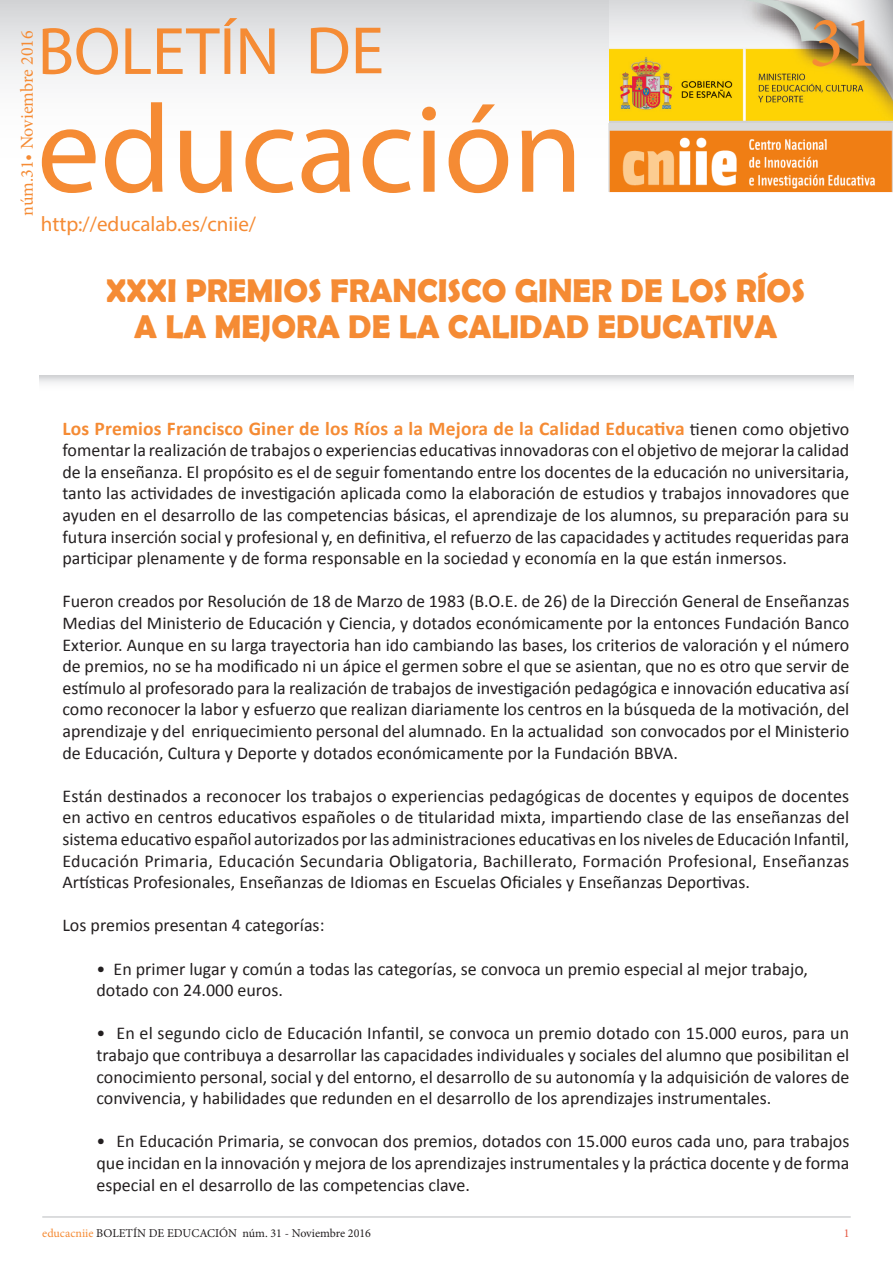
<style>
.page{position:relative;width:893px;height:1263px;background:#fff}
.page>*{position:absolute;margin:0;border:0;box-sizing:border-box;transform-origin:0 0}
.t1{font:72px "Minion Pro";color:#f58b34}
.t2{font:700 33px "Berlin Sans FB Demi";color:#f58b34}
.t3{font:21px "Myriad Pro";color:#f58b34}
.t4{font:700 19.5px "Calibri";letter-spacing:.01em;color:#f58b34}
.t5{font:18px/21.6px "Calibri";color:#231f20;text-align:justify}
.t6{font:18px "Minion Pro";color:#f58b34}
.t7{font:12px "Minion Pro";color:#231f20}
.t8{font:12px "Minion Pro";color:#e55842}
.s1{font-weight:400;font-size:18px;color:#231f20}
.s2{color:#f58b34}
</style>
<div class="page">
<hr style="left:42px;top:1216px;width:809px;height:2px;background:#d1d2d4">
<img style="left:608px;top:1px;width:285px;height:192px">
<div style="left:0;top:1px;width:608px;height:208px;background:linear-gradient(to bottom,#dfe0e2,#fff)"></div>
<svg style="left:42px;top:102px;width:532px;height:91px"></svg>
<svg style="left:43px;top:18px;width:232px;height:57px"></svg>
<svg style="left:311px;top:27px;width:70px;height:47px"></svg>
<img style="left:607px;top:123px;width:286px;height:69px">
<svg style="left:39px;top:376px;width:814px;height:7px"></svg>
<p class="t6" style="left:15px;top:216px;width:187px;rotate:-90deg">núm.31• Noviembre 2016</p>
<h1 class="t1" style="left:809px;top:-6px;width:71px">31</h1>
<p class="t3" style="left:41px;top:211px;width:217px">http://educalab.es/cniie/</p>
<p class="t2" style="left:106px;top:271px;width:700px">XXXI PREMIOS FRANCISCO GINER DE LOS RÍOS</p>
<p class="t2" style="left:134px;top:307px;width:645px">A LA MEJORA DE LA CALIDAD EDUCATIVA</p>
<p class="t4" style="left:62px;top:416px;width:788px">Los Premios Francisco Giner de los Ríos a la Mejora de la Calidad Educativa <span class="s1">tienen como objetivo</span></p>
<p class="t5" style="left:62px;top:439px;width:788px">fomentar la realización de trabajos o experiencias educativas innovadoras con el objetivo de mejorar la calidad de la enseñanza. El propósito es el de seguir fomentando entre los docentes de la educación no universitaria, tanto las actividades de investigación aplicada como la elaboración de estudios y trabajos innovadores que ayuden en el desarrollo de las competencias básicas, el aprendizaje de los alumnos, su preparación para su futura inserción social y profesional y, en definitiva, el refuerzo de las capacidades y actitudes requeridas para participar plenamente y de forma responsable en la sociedad y economía en la que están inmersos.</p>
<p class="t5" style="left:62px;top:591px;width:788px">Fueron creados por Resolución de 18 de Marzo de 1983 (B.O.E. de 26) de la Dirección General de Enseñanzas Medias del Ministerio de Educación y Ciencia, y dotados económicamente por la entonces Fundación Banco Exterior. Aunque en su larga trayectoria han ido cambiando las bases, los criterios de valoración y el número de premios, no se ha modificado ni un ápice el germen sobre el que se asientan, que no es otro que servir de estímulo al profesorado para la realización de trabajos de investigación pedagógica e innovación educativa así como reconocer la labor y esfuerzo que realizan diariamente los centros en la búsqueda de la motivación, del aprendizaje y del enriquecimiento personal del alumnado. En la actualidad son convocados por el Ministerio de Educación, Cultura y Deporte y dotados económicamente por la Fundación BBVA.</p>
<p class="t5" style="left:62px;top:785px;width:788px">Están destinados a reconocer los trabajos o experiencias pedagógicas de docentes y equipos de docentes en activo en centros educativos españoles o de titularidad mixta, impartiendo clase de las enseñanzas del sistema educativo español autorizados por las administraciones educativas en los niveles de Educación Infantil, Educación Primaria, Educación Secundaria Obligatoria, Bachillerato, Formación Profesional, Enseñanzas Artísticas Profesionales, Enseñanzas de Idiomas en Escuelas Oficiales y Enseñanzas Deportivas.</p>
<p class="t5" style="left:62px;top:915px;width:264px">Los premios presentan 4 categorías:</p>
<p class="t5" style="left:96px;top:958px;width:713px">• En primer lugar y común a todas las categorías, se convoca un premio especial al mejor trabajo, dotado con 24.000 euros.</p>
<p class="t5" style="left:96px;top:1023px;width:754px">• En el segundo ciclo de Educación Infantil, se convoca un premio dotado con 15.000 euros, para un trabajo que contribuya a desarrollar las capacidades individuales y sociales del alumno que posibilitan el conocimiento personal, social y del entorno, el desarrollo de su autonomía y la adquisición de valores de convivencia, y habilidades que redunden en el desarrollo de los aprendizajes instrumentales.</p>
<p class="t5" style="left:96px;top:1131px;width:755px">• En Educación Primaria, se convocan dos premios, dotados con 15.000 euros cada uno, para trabajos que incidan en la innovación y mejora de los aprendizajes instrumentales y la práctica docente y de forma especial en el desarrollo de las competencias clave.</p>
<p class="t7" style="left:42px;top:1225px;width:330px"><span class="s2">educacniie</span> BOLETÍN DE EDUCACIÓN núm. 31 - Noviembre 2016</p>
<p class="t8" style="left:844px;top:1225px;width:7px">1</p>
</div>
